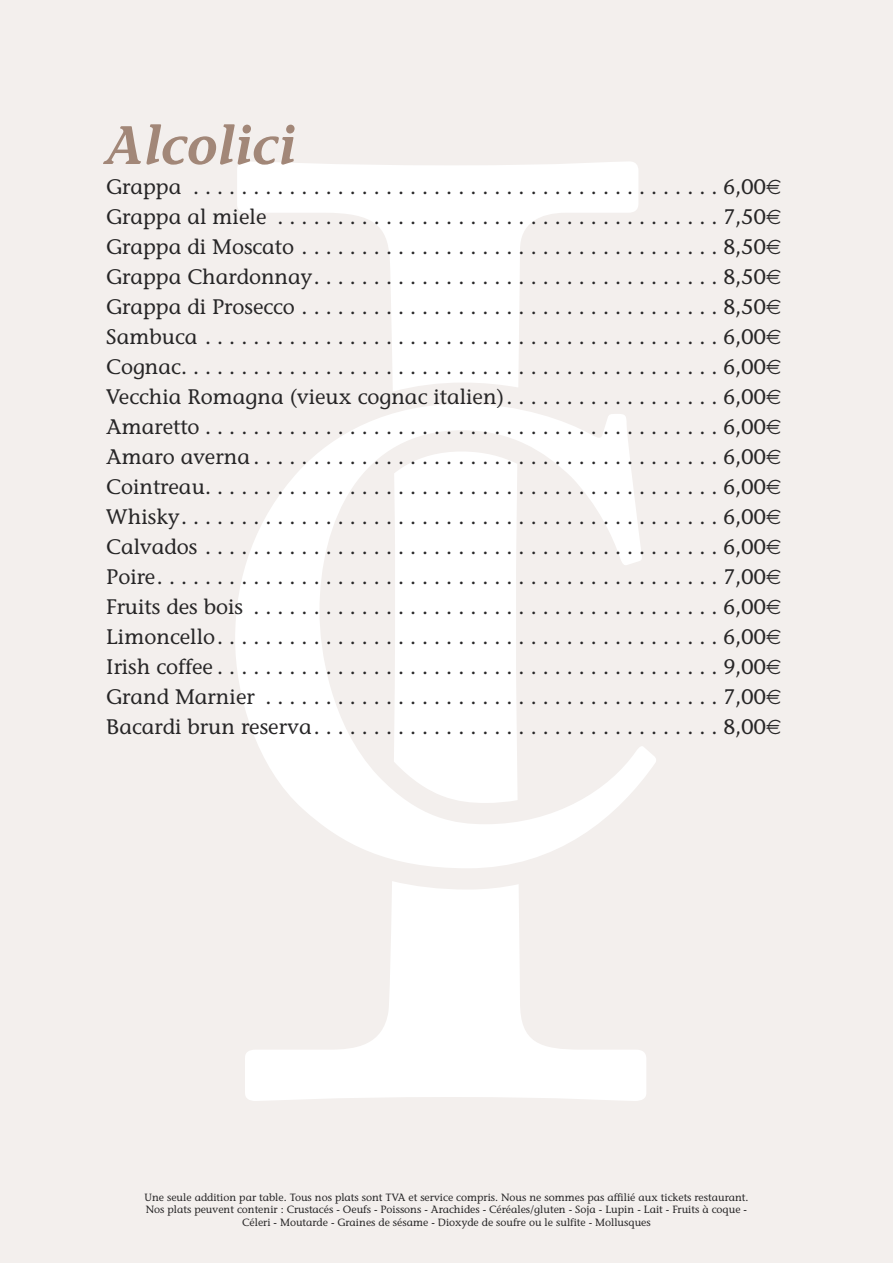
<style>
.page{position:relative;width:893px;height:1263px;background:#f3efed}
.page>*{position:absolute;margin:0;border:0;box-sizing:border-box;transform-origin:0 0}
.t1{font:italic 600 54px "Stone Informal";color:#a28778}
.t2{font:21px/30px "Stone Informal";color:#272627;text-align:justify}
.t3{font:10.5px/12.6px "Stone Informal";color:#272627;text-align:center}
</style>
<div class="page">
<svg style="left:237px;top:162px;width:401px;height:229px"></svg>
<svg style="left:245px;top:881px;width:401px;height:220px"></svg>
<svg style="left:235px;top:404px;width:421px;height:464px;fill:#fdfcfc"></svg>
<h1 class="t1" style="left:106px;top:124px;width:192px">Alcolici</h1>
<p class="t2" style="left:106px;top:172px;width:661px">Grappa . . . . . . . . . . . . . . . . . . . . . . . . . . . . . . . . . . . . . . . . . . . . 6,00<br>Grappa al miele . . . . . . . . . . . . . . . . . . . . . . . . . . . . . . . . . . . . . 7,50<br>Grappa di Moscato . . . . . . . . . . . . . . . . . . . . . . . . . . . . . . . . . . . 8,50<br>Grappa Chardonnay. . . . . . . . . . . . . . . . . . . . . . . . . . . . . . . . . . 8,50<br>Grappa di Prosecco . . . . . . . . . . . . . . . . . . . . . . . . . . . . . . . . . . . 8,50<br>Sambuca . . . . . . . . . . . . . . . . . . . . . . . . . . . . . . . . . . . . . . . . . . . 6,00<br>Cognac. . . . . . . . . . . . . . . . . . . . . . . . . . . . . . . . . . . . . . . . . . . . . 6,00<br>Vecchia Romagna (vieux cognac italien). . . . . . . . . . . . . . . . . . 6,00<br>Amaretto . . . . . . . . . . . . . . . . . . . . . . . . . . . . . . . . . . . . . . . . . . . 6,00<br>Amaro averna . . . . . . . . . . . . . . . . . . . . . . . . . . . . . . . . . . . . . . . 6,00<br>Cointreau. . . . . . . . . . . . . . . . . . . . . . . . . . . . . . . . . . . . . . . . . . . 6,00<br>Whisky. . . . . . . . . . . . . . . . . . . . . . . . . . . . . . . . . . . . . . . . . . . . . 6,00<br>Calvados . . . . . . . . . . . . . . . . . . . . . . . . . . . . . . . . . . . . . . . . . . . 6,00<br>Poire. . . . . . . . . . . . . . . . . . . . . . . . . . . . . . . . . . . . . . . . . . . . . . . 7,00<br>Fruits des bois . . . . . . . . . . . . . . . . . . . . . . . . . . . . . . . . . . . . . . . 6,00<br>Limoncello. . . . . . . . . . . . . . . . . . . . . . . . . . . . . . . . . . . . . . . . . . 6,00<br>Irish coffee . . . . . . . . . . . . . . . . . . . . . . . . . . . . . . . . . . . . . . . . . . 9,00<br>Grand Marnier . . . . . . . . . . . . . . . . . . . . . . . . . . . . . . . . . . . . . . 7,00<br>Bacardi brun reserva. . . . . . . . . . . . . . . . . . . . . . . . . . . . . . . . . . 8,00</p>
<p class="t3" style="left:144px;top:1191px;width:606px">Une seule addition par table. Tous nos plats sont TVA et service compris. Nous ne sommes pas affilié aux tickets restaurant.<br>Nos plats peuvent contenir : Crustacés - Oeufs - Poissons - Arachides - Céréales/gluten - Soja - Lupin - Lait - Fruits à coque -<br>Céleri - Moutarde - Graines de sésame - Dioxyde de soufre ou le sulfite - Mollusques</p>
</div>
